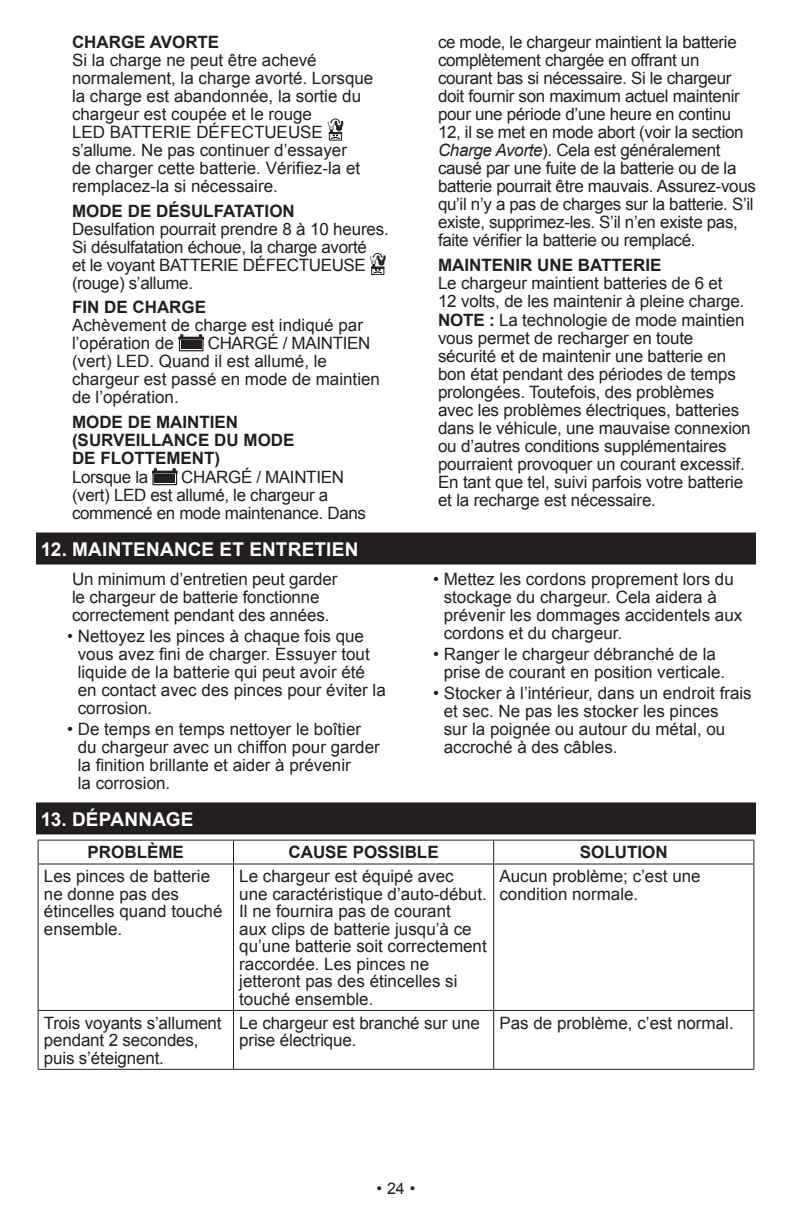
<style>
.page{position:relative;width:792px;height:1224px;background:#fff}
.page>*{position:absolute;margin:0;border:0;box-sizing:border-box;transform-origin:0 0}
.t1{font:700 19px "Arial";letter-spacing:.01em;color:#fff}
.No_bullet_copy_2col{font:17px/18px "Arial";letter-spacing:-.01em;color:#231f20}
.Table_Body_Text{font:17px/17.6px "Arial";color:#231f20}
.BOLD_CAPS_no_bullet{font:700 17px/18px "Arial";color:#231f20}
.Table_Header{font:700 17px "Arial";color:#231f20}
.t2{font:16px "Arial";color:#231f20}
.s1{font-style:italic}
.s2{font-weight:700}
</style>
<div class="page">
<svg style="left:328px;top:119px;width:15px;height:20px"></svg>
<div style="left:329px;top:133px;width:13px;height:7px;border:1px solid #231f20"></div>
<svg style="left:370px;top:253px;width:15px;height:21px"></svg>
<div style="left:372px;top:268px;width:12px;height:7px;border:1px solid #231f20"></div>
<div style="left:179px;top:339px;width:24px;height:12px;background:#231f20"></div>
<div style="left:179px;top:338px;width:25px;height:13px;border:1px solid #231f20"></div>
<div style="left:179px;top:337px;width:25px;height:2px;border:1px solid #231f20"></div>
<div style="left:153px;top:473px;width:24px;height:12px;background:#231f20"></div>
<div style="left:152px;top:472px;width:25px;height:13px;border:1px solid #231f20"></div>
<div style="left:152px;top:471px;width:25px;height:2px;border:1px solid #231f20"></div>
<div style="left:36px;top:533px;width:720px;height:32px;background:#231f20"></div>
<div style="left:36px;top:802px;width:720px;height:32px;background:#231f20"></div>
<hr style="left:38px;top:840px;width:195px;height:1px;background:#231f20">
<svg style="left:38px;top:841px;width:1px;height:23px"></svg>
<hr style="left:233px;top:840px;width:261px;height:1px;background:#231f20">
<svg style="left:233px;top:841px;width:1px;height:23px"></svg>
<hr style="left:494px;top:840px;width:260px;height:1px;background:#231f20">
<svg style="left:493px;top:841px;width:1px;height:23px"></svg>
<svg style="left:753px;top:841px;width:1px;height:23px"></svg>
<hr style="left:38px;top:864px;width:195px;height:1px;background:#231f20">
<hr style="left:233px;top:864px;width:261px;height:1px;background:#231f20">
<hr style="left:494px;top:864px;width:260px;height:1px;background:#231f20">
<hr style="left:753px;top:865px;width:1px;height:145px;background:#231f20">
<hr style="left:494px;top:1010px;width:260px;height:1px;background:#231f20">
<hr style="left:494px;top:1069px;width:260px;height:1px;background:#231f20">
<hr style="left:493px;top:865px;width:1px;height:145px;background:#231f20">
<hr style="left:233px;top:1010px;width:261px;height:1px;background:#231f20">
<hr style="left:233px;top:1069px;width:261px;height:1px;background:#231f20">
<hr style="left:38px;top:865px;width:1px;height:145px;background:#231f20">
<hr style="left:233px;top:865px;width:1px;height:145px;background:#231f20">
<hr style="left:38px;top:1010px;width:195px;height:1px;background:#231f20">
<hr style="left:38px;top:1069px;width:195px;height:1px;background:#231f20">
<hr style="left:38px;top:1011px;width:1px;height:58px;background:#231f20">
<hr style="left:233px;top:1011px;width:1px;height:58px;background:#231f20">
<hr style="left:493px;top:1011px;width:1px;height:58px;background:#231f20">
<hr style="left:753px;top:1011px;width:1px;height:58px;background:#231f20">
<p class="BOLD_CAPS_no_bullet" style="left:72px;top:34px;width:149px">CHARGE AVORTE</p>
<p class="No_bullet_copy_2col" style="left:72px;top:52px;width:303px">Si la charge ne peut être achevé normalement, la charge avorté. Lorsque la charge est abandonnée, la sortie du chargeur est coupée et le rouge<br>LED BATTERIE DÉFECTUEUSE s’allume. Ne pas continuer d’essayer<br>de charger cette batterie. Vérifiez-la et remplacez-la si nécessaire.</p>
<p class="BOLD_CAPS_no_bullet" style="left:72px;top:202px;width:224px">MODE DE DÉSULFATATION</p>
<p class="No_bullet_copy_2col" style="left:72px;top:220px;width:318px">Desulfation pourrait prendre 8 à 10 heures.<br>Si désulfatation échoue, la charge avorté<br>et le voyant BATTERIE DÉFECTUEUSE (rouge) s’allume.</p>
<p class="BOLD_CAPS_no_bullet" style="left:72px;top:299px;width:136px">FIN DE CHARGE</p>
<p class="No_bullet_copy_2col" style="left:72px;top:317px;width:293px">Achèvement de charge est indiqué par l’opération de</p>
<p class="No_bullet_copy_2col" style="left:72px;top:335px;width:310px;text-indent:136px">CHARGÉ / MAINTIEN (vert) LED. Quand il est allumé, le chargeur est passé en mode de maintien de l’opération.</p>
<p class="BOLD_CAPS_no_bullet" style="left:72px;top:413px;width:224px">MODE DE MAINTIEN (SURVEILLANCE DU MODE<br>DE FLOTTEMENT)</p>
<p class="No_bullet_copy_2col" style="left:72px;top:468px;width:78px">Lorsque la</p>
<p class="No_bullet_copy_2col" style="left:72px;top:468px;width:296px;text-indent:109px">CHARGÉ / MAINTIEN (vert) LED est allumé, le chargeur a commencé en mode maintenance. Dans</p>
<p class="t1" style="left:41px;top:537px;width:319px">12. MAINTENANCE ET ENTRETIEN</p>
<p class="No_bullet_copy_2col" style="left:72px;top:571px;width:267px">Un minimum d’entretien peut garder le chargeur de batterie fonctionne correctement pendant des années.</p>
<p class="No_bullet_copy_2col" style="left:78px;top:628px;width:310px;text-indent:-10px">• Nettoyez les pinces à chaque fois que vous avez fini de charger. Essuyer tout liquide de la batterie qui peut avoir été en contact avec des pinces pour éviter la corrosion.</p>
<p class="No_bullet_copy_2col" style="left:78px;top:720px;width:304px;text-indent:-10px">• De temps en temps nettoyer le boîtier du chargeur avec un chiffon pour garder la finition brillante et aider à prévenir<br>la corrosion.</p>
<p class="No_bullet_copy_2col" style="left:438px;top:34px;width:319px">ce mode, le chargeur maintient la batterie complètement chargée en offrant un courant bas si nécessaire. Si le chargeur doit fournir son maximum actuel maintenir pour une période d’une heure en continu 12, il se met en mode abort (voir la section <span class="s1">Charge Avorte</span>). Cela est généralement causé par une fuite de la batterie ou de la batterie pourrait être mauvais. Assurez-vous qu’il n’y a pas de charges sur la batterie. S’il existe, supprimez-les. S’il n’en existe pas, faite vérifier la batterie ou remplacé.</p>
<p class="BOLD_CAPS_no_bullet" style="left:438px;top:256px;width:225px">MAINTENIR UNE BATTERIE</p>
<p class="No_bullet_copy_2col" style="left:438px;top:274px;width:308px">Le chargeur maintient batteries de 6 et<br>12 volts, de les maintenir à pleine charge.</p>
<p class="No_bullet_copy_2col" style="left:438px;top:312px;width:314px"><span class="s2">NOTE :</span> La technologie de mode maintien vous permet de recharger en toute sécurité et de maintenir une batterie en bon état pendant des périodes de temps prolongées. Toutefois, des problèmes avec les problèmes électriques, batteries dans le véhicule, une mauvaise connexion ou d’autres conditions supplémentaires pourraient provoquer un courant excessif.<br>En tant que tel, suivi parfois votre batterie et la recharge est nécessaire.</p>
<p class="No_bullet_copy_2col" style="left:444px;top:571px;width:300px;text-indent:-10px">• Mettez les cordons proprement lors du stockage du chargeur. Cela aidera à prévenir les dommages accidentels aux cordons et du chargeur.</p>
<p class="No_bullet_copy_2col" style="left:444px;top:646px;width:283px;text-indent:-10px">• Ranger le chargeur débranché de la prise de courant en position verticale.</p>
<p class="No_bullet_copy_2col" style="left:444px;top:684px;width:310px;text-indent:-10px">• Stocker à l’intérieur, dans un endroit frais et sec. Ne pas les stocker les pinces<br>sur la poignée ou autour du métal, ou accroché à des câbles.</p>
<p class="t1" style="left:41px;top:807px;width:154px">13. DÉPANNAGE</p>
<p class="Table_Header" style="left:88px;top:841px;width:98px">PROBLÈME</p>
<p class="Table_Header" style="left:288px;top:841px;width:152px">CAUSE POSSIBLE</p>
<p class="Table_Header" style="left:580px;top:841px;width:89px">SOLUTION</p>
<p class="Table_Body_Text" style="left:44px;top:868px;width:180px">Les pinces de batterie ne donne pas des étincelles quand touché ensemble.</p>
<p class="Table_Body_Text" style="left:239px;top:868px;width:249px">Le chargeur est équipé avec<br>une caractéristique d’auto-début.<br>Il ne fournira pas de courant<br>aux clips de batterie jusqu’à ce qu’une batterie soit correctement raccordée. Les pinces ne jetteront pas des étincelles si touché ensemble.</p>
<p class="Table_Body_Text" style="left:499px;top:868px;width:203px">Aucun problème; c’est une condition normale.</p>
<p class="Table_Body_Text" style="left:44px;top:1014px;width:179px">Trois voyants s’allument pendant 2 secondes, puis s’éteignent.</p>
<p class="Table_Body_Text" style="left:239px;top:1014px;width:242px">Le chargeur est branché sur une prise électrique.</p>
<p class="Table_Body_Text" style="left:499px;top:1014px;width:236px">Pas de problème, c’est normal.</p>
<p class="t2" style="left:376px;top:1178px;width:41px">•24•</p>
</div>
